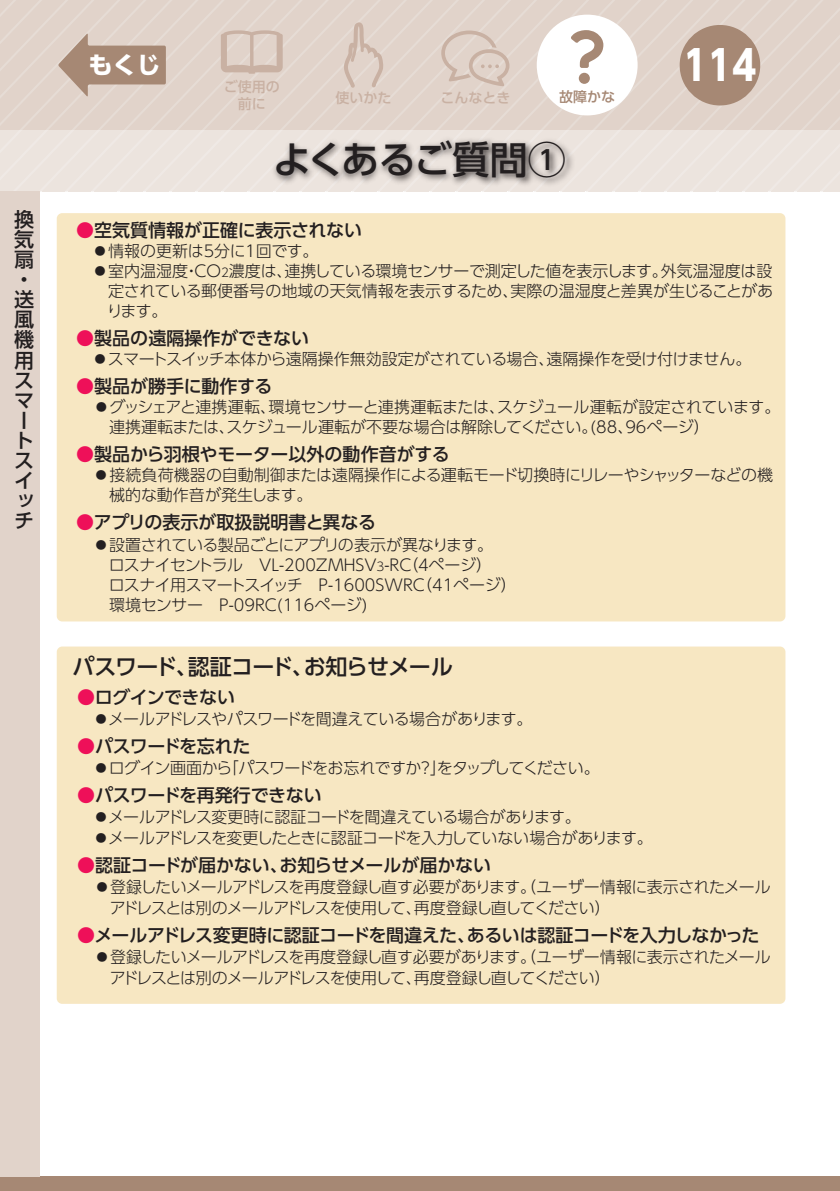
<style>
.page{position:relative;width:840px;height:1191px;background:#fff}
.page>*{position:absolute;margin:0;border:0;box-sizing:border-box;transform-origin:0 0}
.t1{font:700 41px "UD Shin Go Pro";color:#fff;scale:.9 1}
.t2{font:500 38px "UD Shin Go Pro";letter-spacing:-.025em;color:#231f20}
.t3{font:700 24px "UD Shin Go Pro";color:#fff}
.t4{font:500 22px "UD Shin Go Pro";letter-spacing:-.04em;color:#231f20}
.t5{font:500 20px/20px "UD Shin Go Pro";color:#231f20}
.t6{font:500 18px "UD Shin Go Pro";letter-spacing:-.015em;color:#231f20}
.t7{font:300 16px/20px "UD Shin Go Pro";letter-spacing:-.03em;color:#231f20}
.t8{font:300 16px/20px "UD Shin Go Pro";letter-spacing:-.01em;color:#231f20}
.t9{font:300 16px "UD Shin Go Pro";letter-spacing:-.05em;color:#231f20}
.t10{font:500 14px "UD Shin Go Pro";color:#c9b1a3}
.t11{font:500 14px "UD Shin Go Pro";color:#a68874}
.s1{color:#ee1059}
.s2{font-size:12px}
</style>
<div class="page">
<div style="left:0;top:1176px;width:839px;height:15px;background:#a68874"></div>
<svg style="left:0;top:0;width:839px;height:192px;background:#e0d3cb"></svg>
<div style="left:578px;top:73px;width:11px;height:11px;background:#a68874;border-radius:50%"></div>
<div style="left:0;top:192px;width:40px;height:984px;background:#e1d3ca"></div>
<div style="left:57px;top:213px;width:728px;height:408px;background:#f7e7c2;border-radius:5px"></div>
<div style="left:57px;top:646px;width:728px;height:357px;background:#f7e7c2;border-radius:5px"></div>
<img style="left:265px;top:132px;width:312px;height:60px">
<p class="t5" style="left:14px;top:209px;width:21px">換気扇・送風機用スマートスイッチ</p>
<h3 class="t3" style="left:88px;top:45px;width:73px">もくじ</h3>
<p class="t10" style="left:224px;top:75px;width:57px">ご使用の</p>
<p class="t10" style="left:238px;top:92px;width:29px">前に</p>
<p class="t10" style="left:335px;top:87px;width:57px">使いかた</p>
<p class="t10" style="left:440px;top:86px;width:71px">こんなとき</p>
<p class="t11" style="left:559px;top:85px;width:57px">故障かな</p>
<h2 class="t2" style="left:272px;top:129px;width:295px">よくあるご質問①</h2>
<h1 class="t1" style="left:683px;top:32px;width:83px">114</h1>
<p class="t6" style="left:76px;top:216px;width:287px"><span class="s1">●</span>空気質情報が正確に表示されない</p>
<p class="t8" style="left:92px;top:241px;width:228px">●情報の更新は5分に1回です。</p>
<p class="t7" style="left:107px;top:261px;width:667px;text-align:justify;text-indent:-15px">●室内温湿度・CO<span class="s2">2</span>濃度は、連携している環境センサーで測定した値を表示します。外気温湿度は設定されている郵便番号の地域の天気情報を表示するため、実際の温湿度と差異が生じることがあります。</p>
<p class="t6" style="left:76px;top:324px;width:234px"><span class="s1">●</span>製品の遠隔操作ができない</p>
<p class="t7" style="left:92px;top:349px;width:660px">●スマートスイッチ本体から遠隔操作無効設定がされている場合、遠隔操作を受け付けません。</p>
<p class="t6" style="left:76px;top:372px;width:198px"><span class="s1">●</span>製品が勝手に動作する</p>
<p class="t7" style="left:109px;top:397px;width:672px;text-indent:-16px">●グッシェアと連携運転、環境センサーと連携運転または、スケジュール運転が設定されています。連携運転または、スケジュール運転が不要な場合は解除してください。(88、96ページ）</p>
<p class="t6" style="left:76px;top:440px;width:375px"><span class="s1">●</span>製品から羽根やモーター以外の動作音がする</p>
<p class="t8" style="left:109px;top:465px;width:665px;text-indent:-16px">●接続負荷機器の自動制御または遠隔操作による運転モード切換時にリレーやシャッターなどの機械的な動作音が発生します。</p>
<p class="t6" style="left:76px;top:508px;width:301px"><span class="s1">●</span>アプリの表示が取扱説明書と異なる</p>
<p class="t7" style="left:77px;top:534px;width:441px;text-indent:16px">●設置されている製品ごとにアプリの表示が異なります。<br>　　ロスナイセントラル　VL-200ZMHSV<span class="s2">3</span>-RC（４ページ）　　　ロスナイ用スマートスイッチ　P-1600SWRC（41ページ）　　環境センサー　P-09RC(116ページ)</p>
<h3 class="t4" style="left:73px;top:649px;width:382px">パスワード、認証コード、お知らせメール</h3>
<p class="t6" style="left:77px;top:682px;width:159px"><span class="s1">●</span>ログインできない</p>
<p class="t7" style="left:93px;top:708px;width:440px">●メールアドレスやパスワードを間違えている場合があります。</p>
<p class="t6" style="left:77px;top:731px;width:174px"><span class="s1">●</span>パスワードを忘れた</p>
<p class="t7" style="left:93px;top:757px;width:507px">●ログイン画面から「パスワードをお忘れですか？」をタップしてください。</p>
<p class="t6" style="left:77px;top:780px;width:246px"><span class="s1">●</span>パスワードを再発行できない</p>
<p class="t7" style="left:93px;top:806px;width:489px">●メールアドレス変更時に認証コードを間違えている場合があります。</p>
<p class="t9" style="left:93px;top:824px;width:560px">●メールアドレスを変更したときに認証コードを入力していない場合があります。</p>
<p class="t6" style="left:77px;top:850px;width:415px"><span class="s1">●</span>認証コードが届かない、お知らせメールが届かない</p>
<p class="t7" style="left:110px;top:875px;width:662px;line-height:21px;text-indent:-16px">●登録したいメールアドレスを再度登録し直す必要があります。（ユーザー情報に表示されたメールアドレスとは別のメールアドレスを使用して、再度登録し直してください）</p>
<p class="t6" style="left:77px;top:920px;width:683px"><span class="s1">●</span>メールアドレス変更時に認証コードを間違えた、あるいは認証コードを入力しなかった</p>
<p class="t7" style="left:110px;top:945px;width:662px;line-height:21px;text-indent:-16px">●登録したいメールアドレスを再度登録し直す必要があります。（ユーザー情報に表示されたメールアドレスとは別のメールアドレスを使用して、再度登録し直してください）</p>
</div>
